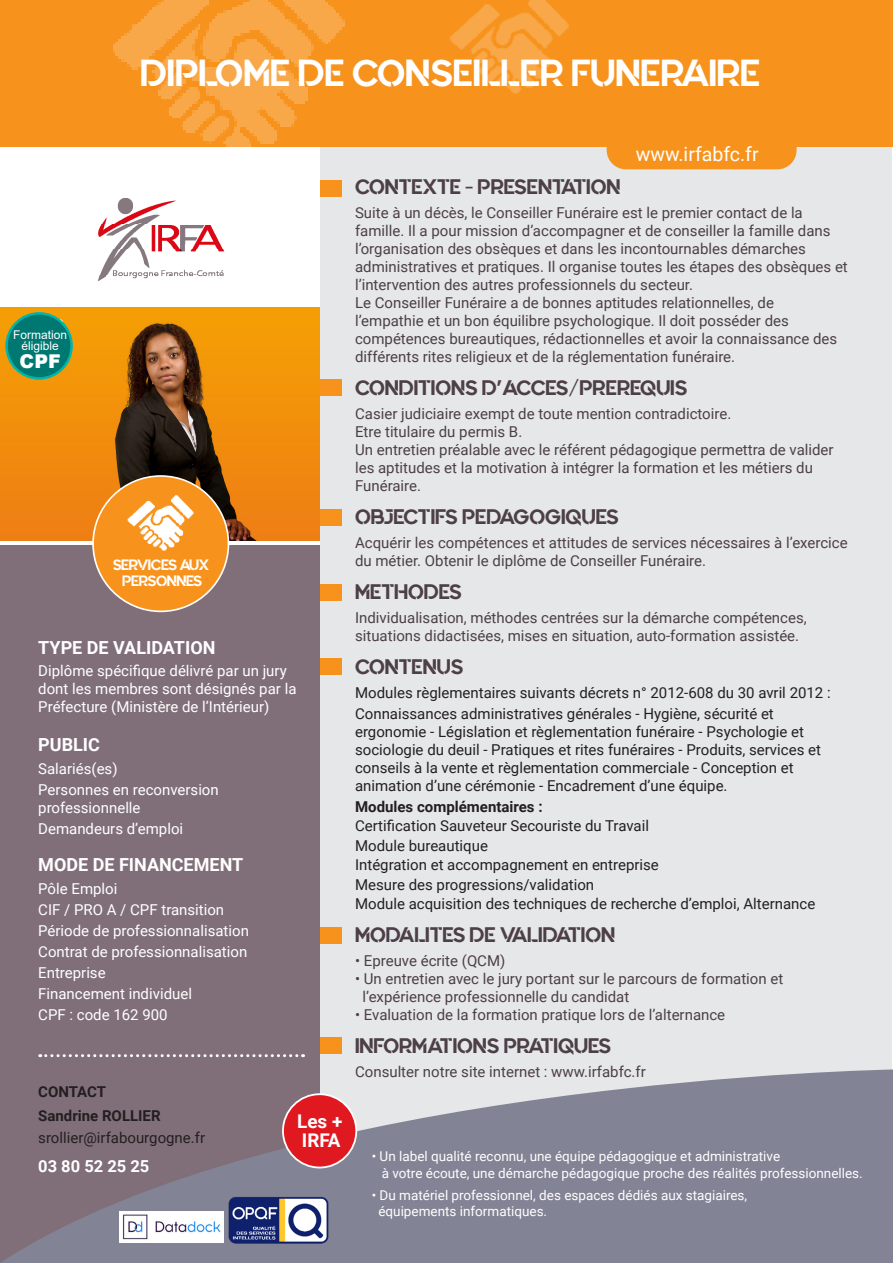
<style>
.page{position:relative;width:893px;height:1263px;background:#fff}
.page>*{position:absolute;margin:0;border:0;box-sizing:border-box;transform-origin:0 0}
.t1{font:37.5px "Quantify";color:#fff}
.t2{font:21px "Quantify";color:#4c3f46}
.t3{font:19.5px "Roboto";color:#fff}
.t4{font:700 18.9px "Roboto";color:#fff}
.t5{font:900 18.9px "Arial";color:#fff}
.t6{font:700 18px "Roboto";color:#fff}
.t7{font:700 16.5px "Roboto";color:#fff}
.t8{font:15px/18px "Roboto";color:#4c3f46}
.t9{font:15px/21px "Roboto";color:#231f20}
.t10{font:15px/18px "Roboto";color:#fff}
.t11{font:700 15px "Roboto";color:#231f20}
.t12{font:15px "Quantify";letter-spacing:-.025em;color:#fff}
.t13{font:13.5px "Roboto";color:#fff}
.t14{font:12px "Arial";color:#fff}
</style>
<div class="page">
<div style="left:0;top:545px;width:337px;height:717px;background:#806f79"></div>
<img style="left:0;top:307px;width:320px;height:233px">
<div style="left:320px;top:142px;width:572px;height:1120px;background:#e6e7e9"></div>
<div style="left:1px;top:0;width:892px;height:147px;background:#f7931d"></div>
<img style="left:450px;top:0;width:119px;height:94px">
<img style="left:113px;top:0;width:232px;height:199px">
<div style="left:607px;top:125px;width:190px;height:44px;background:#f7931d;border-radius:19px"></div>
<img style="left:97px;top:199px;width:128px;height:82px">
<div style="left:93px;top:476px;width:135px;height:135px;background:#f7931d;border-radius:50%"></div>
<img style="left:120px;top:481px;width:90px;height:70px">
<svg style="left:0;top:1069px;width:893px;height:194px;fill:#828395"></svg>
<div style="left:283px;top:1094px;width:73px;height:73px;background:#e01921;border-radius:50%"></div>
<div style="left:282px;top:1093px;width:75px;height:75px;border:2px solid #fff;border-radius:50%"></div>
<svg style="left:40px;top:1054px;width:264px;height:3px"></svg>
<div style="left:320px;top:180px;width:21px;height:17px;background:#f7931d"></div>
<div style="left:320px;top:379px;width:21px;height:17px;background:#f7931d"></div>
<div style="left:320px;top:509px;width:21px;height:16px;background:#f7931d"></div>
<div style="left:320px;top:584px;width:21px;height:17px;background:#f7931d"></div>
<div style="left:320px;top:658px;width:22px;height:17px;background:#f7931d"></div>
<div style="left:320px;top:927px;width:22px;height:17px;background:#f7931d"></div>
<div style="left:320px;top:1037px;width:22px;height:17px;background:#f7931d"></div>
<img style="left:228px;top:1196px;width:101px;height:47px">
<div style="left:119px;top:1211px;width:105px;height:31px;background:#fff"></div>
<img style="left:122px;top:1214px;width:99px;height:26px">
<div style="left:7px;top:313px;width:65px;height:65px;background:#007872;border-radius:50%"></div>
<div style="left:5px;top:312px;width:68px;height:68px;border:2px solid #00b5ac;border-radius:50%"></div>
<p class="t1" style="left:140px;top:52px;width:622px">DIPLOME DE CONSEILLER FUNERAIRE</p>
<p class="t14" style="left:13px;top:326px;width:56px">Formation</p>
<p class="t14" style="left:21px;top:337px;width:39px">éligible</p>
<p class="t5" style="left:20px;top:348px;width:43px">CPF</p>
<p class="t12" style="left:113px;top:556px;width:98px">SERVICES AUX</p>
<p class="t12" style="left:122px;top:572px;width:81px">PERSONNES</p>
<p class="t6" style="left:38px;top:635px;width:179px">TYPE DE VALIDATION</p>
<p class="t10" style="left:38px;top:661px;width:260px">Diplôme spécifique délivré par un jury dont les membres sont désignés par la<br>Préfecture (Ministère de l’Intérieur)</p>
<p class="t6" style="left:38px;top:732px;width:63px">PUBLIC</p>
<p class="t10" style="left:38px;top:759px;width:81px">Salariés(es)</p>
<p class="t10" style="left:38px;top:780px;width:182px">Personnes en reconversion</p>
<p class="t10" style="left:38px;top:798px;width:104px">professionnelle</p>
<p class="t10" style="left:38px;top:819px;width:146px">Demandeurs d’emploi</p>
<p class="t6" style="left:38px;top:852px;width:206px">MODE DE FINANCEMENT</p>
<p class="t10" style="left:38px;top:879px;width:81px">Pôle Emploi</p>
<p class="t10" style="left:38px;top:900px;width:187px">CIF / PRO A / CPF transition</p>
<p class="t10" style="left:38px;top:921px;width:212px">Période de professionnalisation</p>
<p class="t10" style="left:38px;top:942px;width:211px">Contrat de professionnalisation</p>
<p class="t10" style="left:38px;top:963px;width:69px">Entreprise</p>
<p class="t10" style="left:38px;top:984px;width:155px">Financement individuel</p>
<p class="t10" style="left:38px;top:1005px;width:131px">CPF : code 162 900</p>
<p class="t11" style="left:38px;top:1081px;width:69px">CONTACT</p>
<p class="t11" style="left:38px;top:1105px;width:124px">Sandrine ROLLIER</p>
<p class="t9" style="left:38px;top:1127px;width:168px">srollier@irfabourgogne.fr</p>
<p class="t7" style="left:38px;top:1154px;width:113px">03 80 52 25 25</p>
<p class="t4" style="left:297px;top:1108px;width:47px">Les +</p>
<p class="t4" style="left:302px;top:1127px;width:40px">IRFA</p>
<p class="t3" style="left:636px;top:140px;width:124px">www.irfabfc.fr</p>
<p class="t2" style="left:355px;top:174px;width:267px">CONTEXTE - PRESENTATION</p>
<p class="t8" style="left:355px;top:203px;width:494px">Suite à un décès, le Conseiller Funéraire est le premier contact de la famille. Il a pour mission d’accompagner et de conseiller la famille dans l’organisation des obsèques et dans les incontournables démarches administratives et pratiques. Il organise toutes les étapes des obsèques et l’intervention des autres professionnels du secteur.</p>
<p class="t8" style="left:355px;top:293px;width:420px">Le Conseiller Funéraire a de bonnes aptitudes relationnelles, de</p>
<p class="t8" style="left:355px;top:311px;width:435px">l’empathie et un bon équilibre psychologique. Il doit posséder des</p>
<p class="t8" style="left:355px;top:329px;width:484px">compétences bureautiques, rédactionnelles et avoir la connaissance des différents rites religieux et de la réglementation funéraire.</p>
<p class="t2" style="left:355px;top:375px;width:334px">CONDITIONS D’ACCES/PREREQUIS</p>
<p class="t8" style="left:355px;top:404px;width:378px">Casier judiciaire exempt de toute mention contradictoire.</p>
<p class="t8" style="left:355px;top:422px;width:169px">Etre titulaire du permis B.</p>
<p class="t8" style="left:355px;top:440px;width:480px">Un entretien préalable avec le référent pédagogique permettra de valider les aptitudes et la motivation à intégrer la formation et les métiers du<br>Funéraire.</p>
<p class="t2" style="left:355px;top:504px;width:265px">OBJECTIFS PEDAGOGIQUES</p>
<p class="t8" style="left:355px;top:533px;width:494px">Acquérir les compétences et attitudes de services nécessaires à l’exercice du métier. Obtenir le diplôme de Conseiller Funéraire.</p>
<p class="t2" style="left:355px;top:579px;width:108px">METHODES</p>
<p class="t8" style="left:355px;top:608px;width:453px">Individualisation, méthodes centrées sur la démarche compétences,</p>
<p class="t8" style="left:355px;top:626px;width:446px">situations didactisées, mises en situation, auto-formation assistée.</p>
<p class="t2" style="left:355px;top:654px;width:110px">CONTENUS</p>
<p class="t9" style="left:355px;top:681px;width:477px">Modules règlementaires suivants décrets n° 2012-608 du 30 avril 2012 :<br>Connaissances administratives générales - Hygiène, sécurité et</p>
<p class="t9" style="left:355px;top:720px;width:451px">ergonomie - Législation et règlementation funéraire - Psychologie et</p>
<p class="t9" style="left:355px;top:740px;width:467px;line-height:18px">sociologie du deuil - Pratiques et rites funéraires - Produits, services et conseils à la vente et règlementation commerciale - Conception et</p>
<p class="t9" style="left:355px;top:774px;width:374px">animation d’une cérémonie - Encadrement d’une équipe.</p>
<p class="t11" style="left:355px;top:796px;width:189px">Modules complémentaires :</p>
<p class="t9" style="left:355px;top:815px;width:295px">Certification Sauveteur Secouriste du Travail</p>
<p class="t9" style="left:355px;top:834px;width:134px">Module bureautique</p>
<p class="t9" style="left:355px;top:854px;width:305px">Intégration et accompagnement en entreprise</p>
<p class="t9" style="left:355px;top:873px;width:241px">Mesure des progressions/validation</p>
<p class="t9" style="left:355px;top:893px;width:462px">Module acquisition des techniques de recherche d’emploi, Alternance</p>
<p class="t2" style="left:355px;top:923px;width:262px">MODALITES DE VALIDATION</p>
<p class="t8" style="left:355px;top:951px;width:152px">• Epreuve écrite (QCM)</p>
<p class="t8" style="left:355px;top:969px;width:430px">• Un entretien avec le jury portant sur le parcours de formation et</p>
<p class="t8" style="left:362px;top:987px;width:268px">l’expérience professionnelle du candidat</p>
<p class="t8" style="left:355px;top:1005px;width:372px">• Evaluation de la formation pratique lors de l’alternance</p>
<p class="t2" style="left:355px;top:1034px;width:257px">INFORMATIONS PRATIQUES</p>
<p class="t8" style="left:355px;top:1062px;width:292px">Consulter notre site internet : www.irfabfc.fr</p>
<p class="t13" style="left:372px;top:1147px;width:410px">• Un label qualité reconnu, une équipe pédagogique et administrative</p>
<p class="t13" style="left:382px;top:1163px;width:482px">à votre écoute, une démarche pédagogique proche des réalités professionnelles.</p>
<p class="t13" style="left:372px;top:1186px;width:377px">• Du matériel professionnel, des espaces dédiés aux stagiaires,</p>
<p class="t13" style="left:378px;top:1202px;width:170px">équipements informatiques.</p>
</div>
